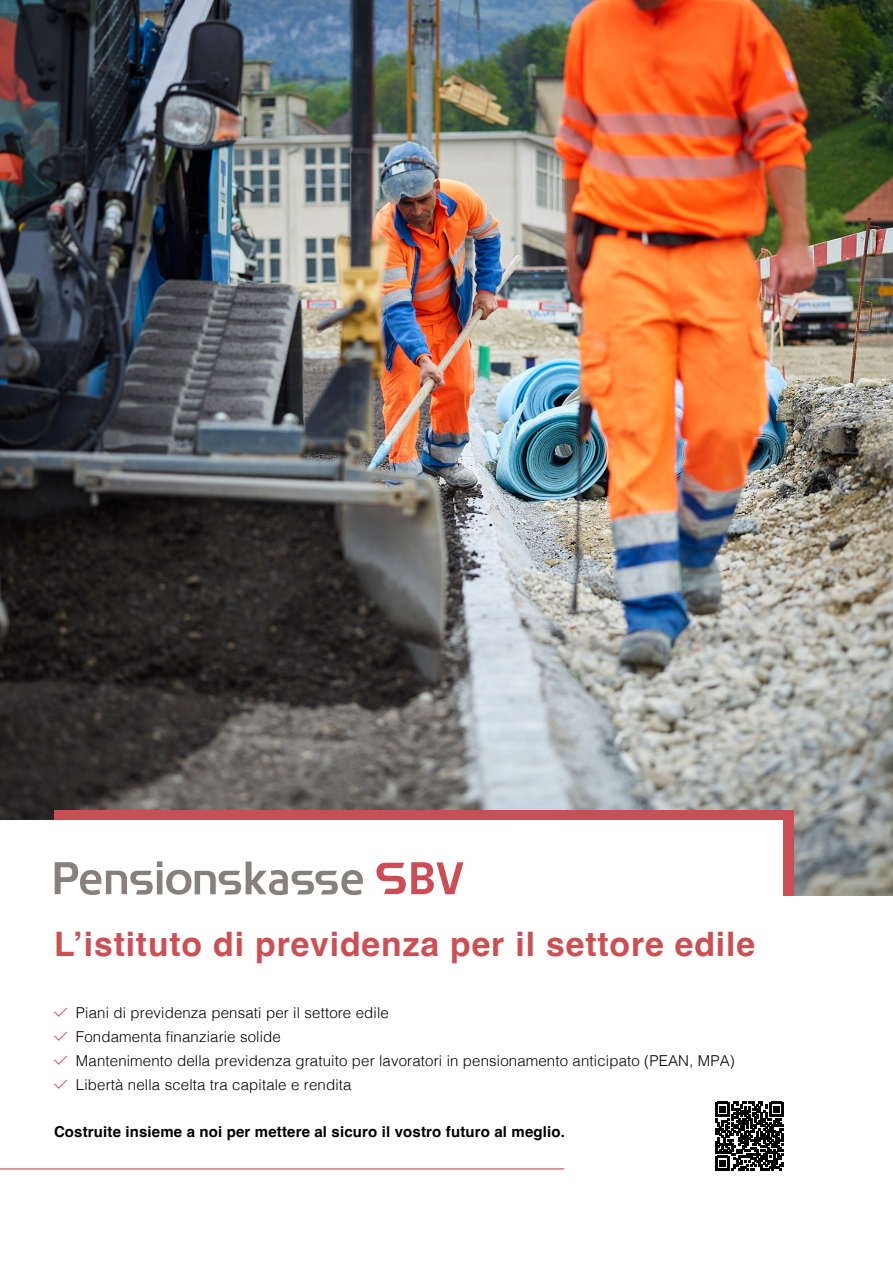
<style>
.page{position:relative;width:893px;height:1263px;background:#fff}
.page>*{position:absolute;margin:0;border:0;box-sizing:border-box;transform-origin:0 0}
.t1{font:700 33.75px "Helvetica";letter-spacing:.025em;color:#cb4f53}
.t2{font:300 15px/24px "Helvetica";letter-spacing:.01em;color:#000}
.t3{font:700 15px "Helvetica";letter-spacing:.01em;color:#000}
</style>
<div class="page">
<img style="left:0;top:0;width:893px;height:895px">
<div style="left:54px;top:810px;width:739px;height:85px;background:#cc4d54"></div>
<div style="left:0;top:821px;width:782px;height:305px;background:#fff"></div>
<hr style="left:0;top:1168px;width:564px;height:1px;background:#cb4f53">
<svg style="left:376px;top:862px;width:87px;height:32px"></svg>
<svg style="left:55px;top:861px;width:308px;height:34px"></svg>
<svg style="left:715px;top:1102px;width:69px;height:68px"></svg>
<h1 class="t1" style="left:54px;top:924px;width:703px">L’istituto di previdenza per il settore edile</h1>
<p class="t2" style="left:76px;top:999px;width:660px">Piani di previdenza pensati per il settore edile<br>Fondamenta finanziarie solide<br>Mantenimento della previdenza gratuito per lavoratori in pensionamento anticipato (PEAN, MPA)<br>Libertà nella scelta tra capitale e rendita</p>
<p class="t3" style="left:54px;top:1122px;width:512px">Costruite insieme a noi per mettere al sicuro il vostro futuro al meglio.</p>
</div>
